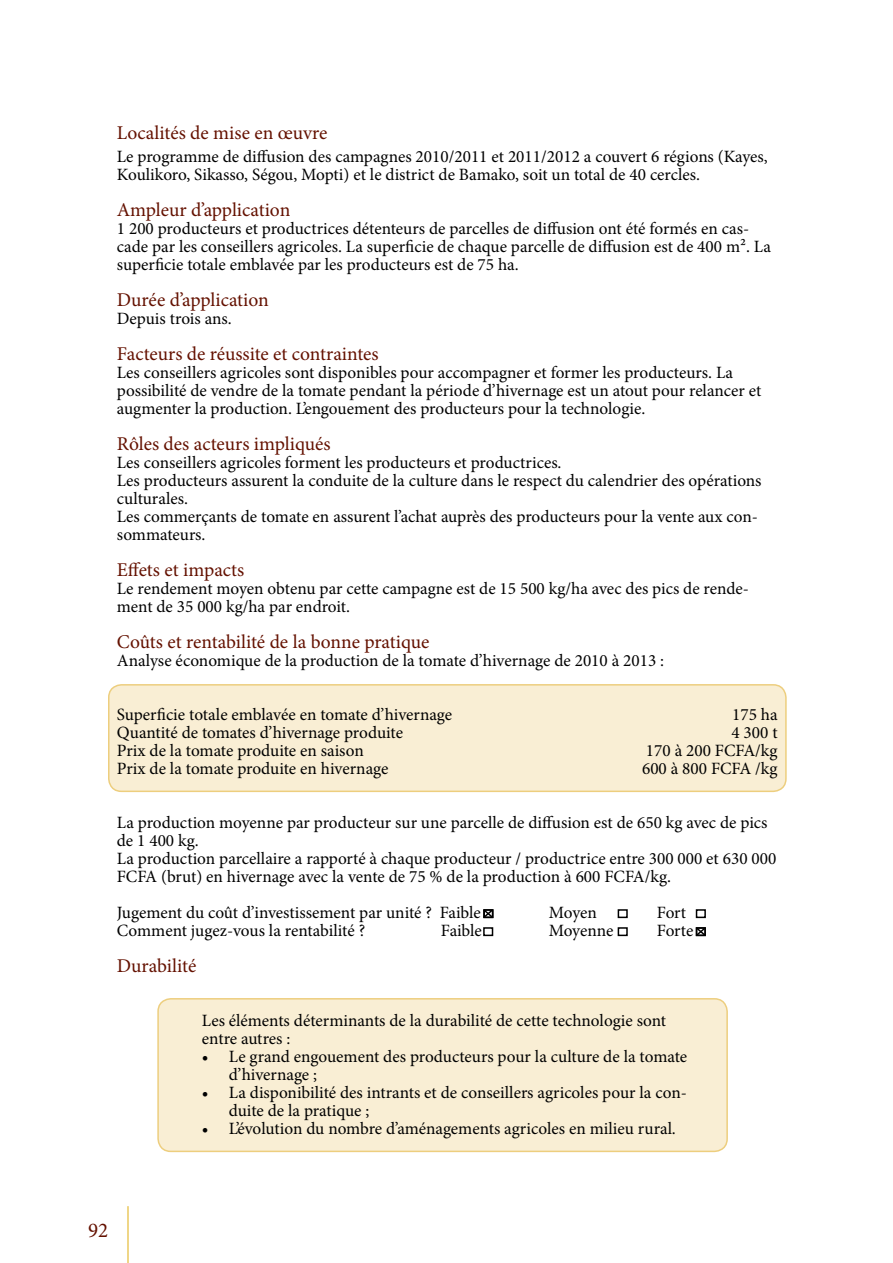
<style>
.page{position:relative;width:893px;height:1263px;background:#fff}
.page>*{position:absolute;margin:0;border:0;box-sizing:border-box;transform-origin:0 0}
.t1{font:21px "Minion Pro";color:#641100}
.head_4{font:19.5px "Minion Pro";color:#641100}
.fließ{font:17.25px/18px "Minion Pro";color:#000}
</style>
<div class="page">
<hr style="left:128px;top:1206px;width:1px;height:57px;background:#e0ae11">
<div style="left:618px;top:909px;width:10px;height:9px;border:2px solid #000"></div>
<div style="left:696px;top:909px;width:10px;height:9px;border:2px solid #000"></div>
<div style="left:483px;top:927px;width:10px;height:9px;border:2px solid #000"></div>
<div style="left:618px;top:927px;width:10px;height:9px;border:2px solid #000"></div>
<div style="left:158px;top:999px;width:569px;height:152px;background:#f9eed4;border-radius:13px"></div>
<div style="left:157px;top:998px;width:571px;height:154px;border:2px solid #edce7e;border-radius:13px"></div>
<div style="left:109px;top:685px;width:677px;height:106px;background:#f9eed4;border-radius:13px"></div>
<div style="left:108px;top:684px;width:679px;height:108px;border:2px solid #edce7e;border-radius:13px"></div>
<svg style="left:483px;top:909px;width:11px;height:10px"></svg>
<svg style="left:695px;top:927px;width:11px;height:10px"></svg>
<p class="head_4" style="left:117px;top:119px;width:212px">Localités de mise en œuvre</p>
<p class="fließ" style="left:117px;top:148px;width:652px">Le programme de diffusion des campagnes 2010/2011 et 2011/2012 a couvert 6 régions (Kayes,<br>Koulikoro, Sikasso, Ségou, Mopti) et le district de Bamako, soit un total de 40 cercles.</p>
<p class="head_4" style="left:117px;top:197px;width:175px">Ampleur d’application</p>
<p class="fließ" style="left:117px;top:220px;width:656px">1 200 producteurs et productrices détenteurs de parcelles de diffusion ont été formés en cas&shy;cade par les conseillers agricoles. La superficie de chaque parcelle de diffusion est de 400 m². La superficie totale emblavée par les producteurs est de 75 ha.</p>
<p class="head_4" style="left:117px;top:287px;width:154px">Durée d’application</p>
<p class="fließ" style="left:117px;top:310px;width:116px">Depuis trois ans.</p>
<p class="head_4" style="left:117px;top:341px;width:263px">Facteurs de réussite et contraintes</p>
<p class="fließ" style="left:117px;top:364px;width:646px">Les conseillers agricoles sont disponibles pour accompagner et former les producteurs. La possibilité de vendre de la tomate pendant la période d’hivernage est un atout pour relancer et augmenter la production. L’engouement des producteurs pour la technologie.</p>
<p class="head_4" style="left:117px;top:431px;width:215px">Rôles des acteurs impliqués</p>
<p class="fließ" style="left:117px;top:454px;width:446px">Les conseillers agricoles forment les producteurs et productrices.</p>
<p class="fließ" style="left:117px;top:472px;width:646px">Les producteurs assurent la conduite de la culture dans le respect du calendrier des opérations culturales.</p>
<p class="fließ" style="left:117px;top:508px;width:643px">Les commerçants de tomate en assurent l’achat auprès des producteurs pour la vente aux con&shy;sommateurs.</p>
<p class="head_4" style="left:117px;top:557px;width:129px">Effets et impacts</p>
<p class="fließ" style="left:117px;top:580px;width:634px">Le rendement moyen obtenu par cette campagne est de 15 500 kg/ha avec des pics de rende&shy;ment de 35 000 kg/ha par endroit.</p>
<p class="head_4" style="left:117px;top:629px;width:314px">Coûts et rentabilité de la bonne pratique</p>
<p class="fließ" style="left:117px;top:652px;width:549px">Analyse économique de la production de la tomate d’hivernage de 2010 à 2013 :</p>
<p class="fließ" style="left:117px;top:706px;width:337px">Superficie totale emblavée en tomate d’hivernage</p>
<p class="fließ" style="left:732px;top:706px;width:47px">175 ha</p>
<p class="fließ" style="left:117px;top:724px;width:288px">Quantité de tomates d’hivernage produite</p>
<p class="fließ" style="left:731px;top:724px;width:48px">4 300 t</p>
<p class="fließ" style="left:117px;top:742px;width:248px">Prix de la tomate produite en saison</p>
<p class="fließ" style="left:646px;top:742px;width:133px">170 à 200 FCFA/kg</p>
<p class="fließ" style="left:117px;top:760px;width:273px">Prix de la tomate produite en hivernage</p>
<p class="fließ" style="left:642px;top:760px;width:137px">600 à 800 FCFA /kg</p>
<p class="fließ" style="left:117px;top:814px;width:652px">La production moyenne par producteur sur une parcelle de diffusion est de 650 kg avec de pics de 1 400 kg.</p>
<p class="fließ" style="left:117px;top:850px;width:661px">La production parcellaire a rapporté à chaque producteur / productrice entre 300 000 et 630 000<br>FCFA (brut) en hivernage avec la vente de 75 % de la production à 600 FCFA/kg.</p>
<p class="fließ" style="left:117px;top:904px;width:366px">Jugement du coût d’investissement par unité ? Faible</p>
<p class="fließ" style="left:549px;top:904px;width:49px">Moyen</p>
<p class="fließ" style="left:657px;top:904px;width:31px">Fort</p>
<p class="fließ" style="left:117px;top:922px;width:250px">Comment jugez-vous la rentabilité ?</p>
<p class="fließ" style="left:441px;top:922px;width:43px">Faible</p>
<p class="fließ" style="left:549px;top:922px;width:66px">Moyenne</p>
<p class="fließ" style="left:657px;top:922px;width:38px">Forte</p>
<p class="head_4" style="left:117px;top:953px;width:81px">Durabilité</p>
<p class="fließ" style="left:202px;top:1012px;width:466px">Les éléments déterminants de la durabilité de cette technologie sont entre autres :</p>
<p class="fließ" style="left:229px;top:1048px;width:460px;text-indent:-27px">• Le grand engouement des producteurs pour la culture de la tomate d’hivernage ;</p>
<p class="fließ" style="left:229px;top:1084px;width:459px;text-indent:-27px">• La disponibilité des intrants et de conseillers agricoles pour la con&shy;duite de la pratique ;</p>
<p class="fließ" style="left:202px;top:1120px;width:475px">• L’évolution du nombre d’aménagements agricoles en milieu rural.</p>
<p class="t1" style="left:88px;top:1216px;width:22px">92</p>
</div>
